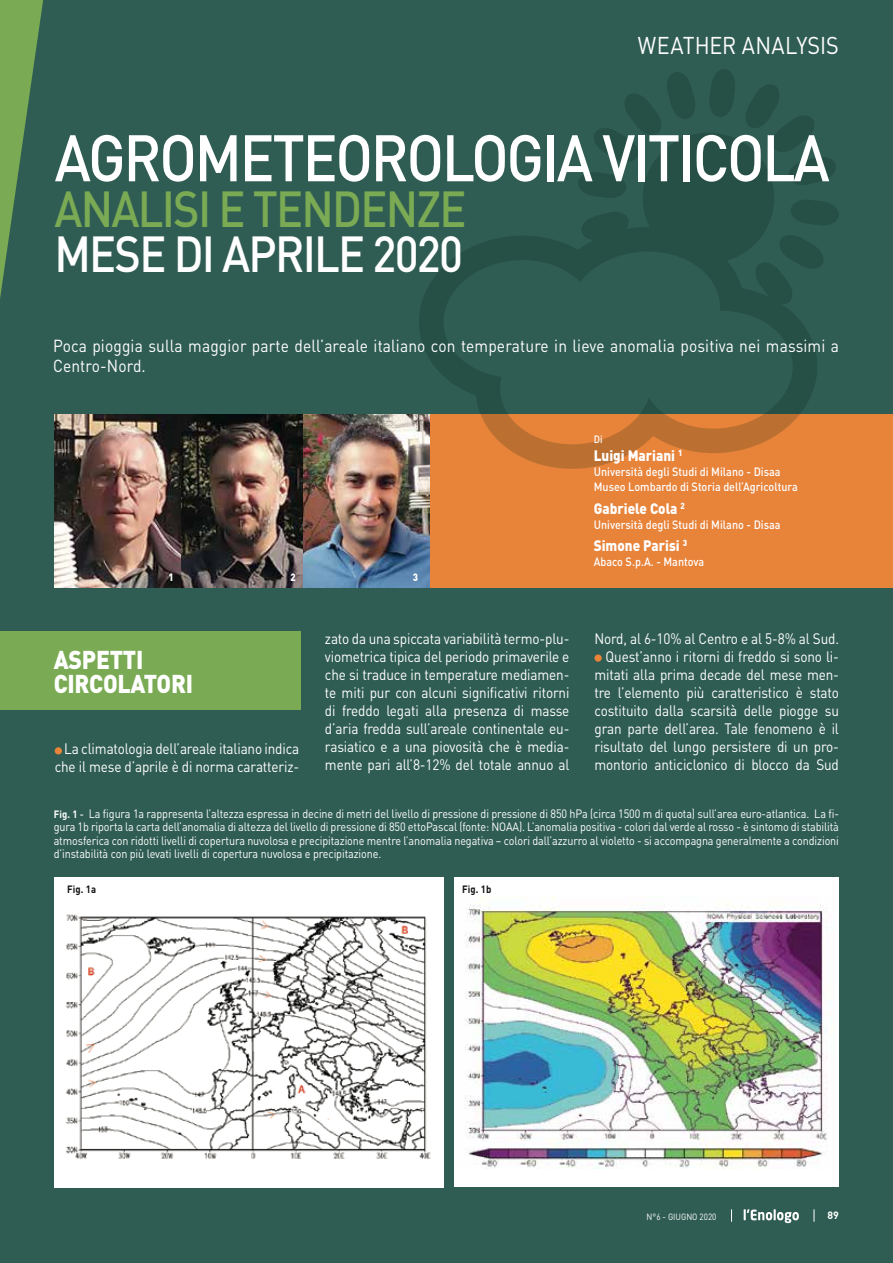
<style>
.page{position:relative;width:893px;height:1263px;background:#305d53}
.page>*{position:absolute;margin:0;border:0;box-sizing:border-box;transform-origin:0 0}
.t1{font:500 64.65px "DIN";letter-spacing:-.04em;color:#fff;scale:.9 1}
.t2{font:500 49.95px "DIN";letter-spacing:-.04em;color:#7aaa54;scale:.9 1}
.t3{font:500 49.95px "DIN";letter-spacing:-.04em;color:#fff;scale:.9 1}
.t4{font:900 25.5px/24px "DIN";letter-spacing:-.01em;color:#fff;scale:.9 1}
.t5{font:24px "DIN";letter-spacing:.005em;color:#fff;scale:.9 1}
.t6{font:17.25px/19.5px "DIN";letter-spacing:.01em;color:#fff;scale:.9 1}
.t7{font:15px/18px "DIN";letter-spacing:-.01em;color:#fff;text-align:right;scale:.9 1}
.t8{font:900 15px "DIN";color:#fff;scale:.9 1}
.t9{font:12px/13.5px "DIN";letter-spacing:-.01em;color:#fff;text-align:justify;scale:.9 1}
.t10{font:500 12px/15px "DIN";color:#fff;scale:.9 1}
.t11{font:700 10.5px "DIN";letter-spacing:.01em;color:#121212;scale:.9 1}
.t12{font:900 10.5px "DIN";color:#fff;scale:.9 1}
.t13{font:700 10.5px "DIN";color:#fff}
.t14{font:500 10.5px "DIN";color:#fff;scale:.9 1}
.t15{font:9px "DIN";color:#fff;scale:.9 1}
.s1{font-weight:700;font-size:10.5px}
.s2{font-weight:500;font-size:10.5px}
</style>
<div class="page">
<svg style="left:0;top:0;width:43px;height:298px"></svg>
<svg style="left:744px;top:1209px;width:55px;height:14px"></svg>
<svg style="left:731px;top:1209px;width:1px;height:13px"></svg>
<svg style="left:814px;top:1209px;width:1px;height:13px"></svg>
<div style="left:430px;top:415px;width:463px;height:173px;background:#e8833a"></div>
<img style="left:181px;top:415px;width:122px;height:173px">
<img style="left:54px;top:415px;width:127px;height:173px">
<img style="left:303px;top:415px;width:127px;height:173px">
<div style="left:643px;top:133px;width:131px;height:130px;background:#265046;border-radius:50%"></div>
<svg style="left:710px;top:69px;width:25px;height:48px"></svg>
<svg style="left:791px;top:200px;width:48px;height:25px"></svg>
<svg style="left:578px;top:172px;width:48px;height:26px"></svg>
<svg style="left:582px;top:212px;width:46px;height:15px"></svg>
<svg style="left:746px;top:85px;width:90px;height:100px"></svg>
<svg style="left:594px;top:72px;width:101px;height:90px"></svg>
<svg style="left:417px;top:227px;width:404px;height:242px"></svg>
<div style="left:0;top:631px;width:300px;height:79px;background:#7aaa54"></div>
<div style="left:54px;top:877px;width:390px;height:311px;background:#fff"></div>
<img style="left:65px;top:914px;width:366px;height:245px">
<div style="left:454px;top:877px;width:385px;height:310px;background:#fff"></div>
<img style="left:465px;top:896px;width:366px;height:272px">
<div style="left:55px;top:747px;width:7px;height:7px;background:#e8833a;border-radius:50%"></div>
<div style="left:594px;top:654px;width:8px;height:8px;background:#e8833a;border-radius:50%"></div>
<h3 class="t5" style="left:638px;top:30px;width:225px">WEATHER ANALYSIS</h3>
<h1 class="t1" style="left:55px;top:117px;width:863px">AGROMETEOROLOGIA VITICOLA</h1>
<h2 class="t2" style="left:55px;top:177px;width:459px">ANALISI E TENDENZE</h2>
<h2 class="t3" style="left:55px;top:222px;width:455px">MESE DI APRILE 2020</h2>
<p class="t6" style="left:53px;top:336px;width:875px">Poca pioggia sulla maggior parte dell’areale italiano con temperature in lieve anomalia positiva nei massimi a<br>Centro-Nord.</p>
<p class="t12" style="left:168px;top:570px;width:7px">1</p>
<p class="t12" style="left:291px;top:570px;width:7px">2</p>
<p class="t12" style="left:413px;top:570px;width:7px">3</p>
<p class="t14" style="left:594px;top:433px;width:11px">Di</p>
<p class="t8" style="left:594px;top:446px;width:100px">Luigi Mariani <sup>1</sup></p>
<p class="t10" style="left:594px;top:464px;width:228px">Università degli Studi di Milano - Disaa<br>Museo Lombardo di Storia dell’Agricoltura</p>
<p class="t8" style="left:594px;top:498px;width:103px">Gabriele Cola <sup>2</sup></p>
<p class="t10" style="left:594px;top:516px;width:209px">Università degli Studi di Milano - Disaa</p>
<p class="t8" style="left:594px;top:536px;width:105px">Simone Parisi <sup>3</sup></p>
<p class="t10" style="left:594px;top:554px;width:124px">Abaco S.p.A. - Mantova</p>
<h3 class="t4" style="left:54px;top:647px;width:156px">ASPETTI<br>CIRCOLATORI</h3>
<p class="t7" style="left:55px;top:740px;width:273px">La climatologia dell’areale italiano indica che il mese d’aprile è di norma caratteriz-</p>
<p class="t7" style="left:325px;top:629px;width:273px;text-align:justify">zato da una spiccata variabilità termo-plu&shy;viometrica tipica del periodo primaverile e che si traduce in temperature mediamen&shy;te miti pur con alcuni significativi ritorni di freddo legati alla presenza di masse d’aria fredda sull’areale continentale eu&shy;rasiatico e a una piovosità che è media&shy;mente pari all’8-12% del totale annuo al</p>
<p class="t7" style="left:594px;top:629px;width:273px">Nord, al 6-10% al Centro e al 5-8% al Sud.<br>Quest’anno i ritorni di freddo si sono li&shy;mitati alla prima decade del mese men&shy;tre l’elemento più caratteristico è stato costituito dalla scarsità delle piogge su gran parte dell’area. Tale fenomeno è il risultato del lungo persistere di un pro&shy;montorio anticiclonico di blocco da Sud</p>
<p class="t9" style="left:54px;top:806px;width:874px"><span class="s1">Fig. 1</span> <span class="s2">-</span> La figura 1a rappresenta l’altezza espressa in decine di metri del livello di pressione di pressione di 850 hPa (circa 1500 m di quota) sull’area euro-atlantica. La fi&shy;gura 1b riporta la carta dell’anomalia di altezza del livello di pressione di 850 ettoPascal (fonte: NOAA). L’anomalia positiva - colori dal verde al rosso - è sintomo di stabilità atmosferica con ridotti livelli di copertura nuvolosa e precipitazione mentre l’anomalia negativa – colori dall’azzurro al violetto - si accompagna generalmente a condizioni d’instabilità con più levati livelli di copertura nuvolosa e precipitazione.</p>
<p class="t11" style="left:67px;top:882px;width:34px">Fig. 1a</p>
<p class="t11" style="left:462px;top:882px;width:34px">Fig. 1b</p>
<p class="t15" style="left:647px;top:1211px;width:79px">N°6 - GIUGNO 2020</p>
<p class="t13" style="left:828px;top:1208px;width:13px">89</p>
</div>
